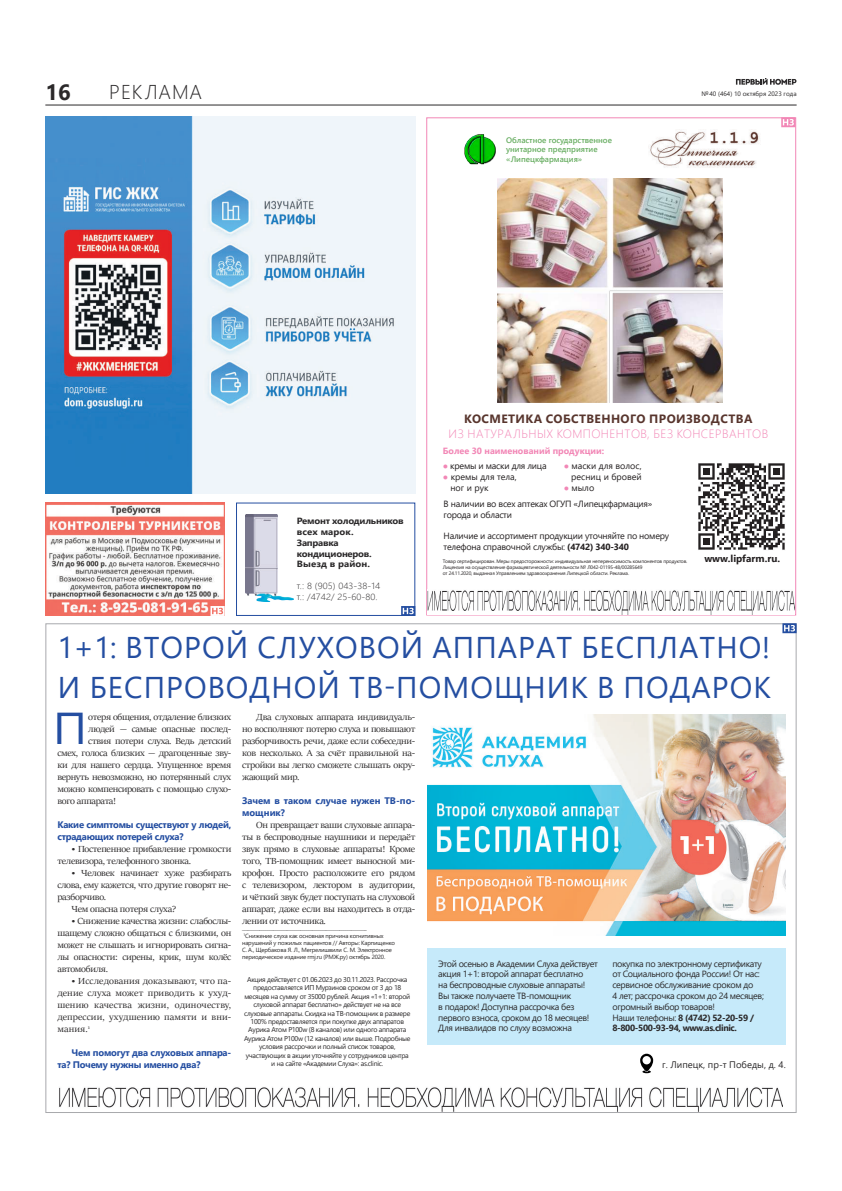
<style>
.page{position:relative;width:842px;height:1191px;background:#fff}
.page>*{position:absolute;margin:0;border:0;box-sizing:border-box;transform-origin:0 0}
.t1{font:44.5px "Segoe UI";color:#244ea1;scale:1.07 1}
.t2{font:30px/40px "Segoe UI";letter-spacing:.035em;color:#244ea1}
.t3{font:700 22px "Segoe UI";color:#2b292a}
.t4{font:300 20px "Segoe UI";letter-spacing:.045em;color:#2b292a}
.t5{font:300 12px "Segoe UI";letter-spacing:.035em;color:#f287b6}
.t6{font:700 12px "Segoe UI";letter-spacing:.035em;color:#58352d}
.t7{font:700 10px "Segoe UI";color:#231f20}
.t8{font:9.9px/12px "Sitka Banner";letter-spacing:-.025em;color:#2b292a;text-align:justify;scale:1.07 1}
.t9{font:700 9.5px/12px "Segoe UI";letter-spacing:-.025em;color:#244ea1}
.t10{font:700 9.5px/12px "Segoe UI";color:#244ea1}
.t11{font:9.5px "Segoe UI";color:#2b292a}
.t12{font:9px/10.8px "Segoe UI";letter-spacing:-.04em;color:#2b292a}
.t13{font:9px/10.8px "Segoe UI";letter-spacing:-.025em;color:#231f20}
.t14{font:700 9px/10.8px "Segoe UI";letter-spacing:-.025em;color:#2b292a;scale:1.07 1}
.t15{font:9px/10.8px "Segoe UI";color:#231f20}
.t16{font:300 9px/10.8px "Segoe UI";letter-spacing:.01em;color:#2b292a;scale:1.07 1}
.t17{font:700 9px "Segoe UI";color:#f287b6}
.t18{font:600 8px/9.6px "Segoe UI";color:#67ad61}
.t19{font:7px/8.4px "Segoe UI";letter-spacing:-.04em;color:#2b292a;text-align:center}
.t20{font:6.4px "Segoe UI";color:#2b292a}
.t21{font:6px/7.2px "Segoe UI";letter-spacing:-.025em;color:#2b292a}
.t22{font:5px/6px "Segoe UI";letter-spacing:-.025em;color:#231f20}
.t23{font:5px "Segoe UI";color:#2b292a}
.s1{color:#f287b6}
.s2{font-weight:700}
</style>
<div class="page">
<hr style="left:45px;top:104px;width:752px;height:1px;background:#2b292a">
<svg style="left:736px;top:78px;width:60px;height:7px"></svg>
<svg style="left:781px;top:119px;width:13px;height:8px"></svg>
<img style="left:427px;top:590px;width:367px;height:25px">
<img style="left:464px;top:134px;width:32px;height:31px">
<img style="left:648px;top:129px;width:112px;height:39px">
<img style="left:698px;top:463px;width:87px;height:87px">
<img style="left:497px;top:178px;width:226px;height:224px">
<img style="left:427px;top:714px;width:358px;height:221px">
<div style="left:427px;top:948px;width:358px;height:97px;background:#c6eafa"></div>
<img style="left:59px;top:1087px;width:723px;height:24px">
<svg style="left:640px;top:1053px;width:13px;height:20px"></svg>
<svg style="left:782px;top:623px;width:15px;height:10px"></svg>
<div style="left:236px;top:502px;width:179px;height:114px;border:1px solid #244ea1"></div>
<img style="left:245px;top:515px;width:49px;height:87px">
<svg style="left:401px;top:606px;width:14px;height:10px"></svg>
<img style="left:45px;top:117px;width:370px;height:376px">
<img style="left:45px;top:502px;width:180px;height:114px">
<svg style="left:210px;top:606px;width:15px;height:10px"></svg>
<h3 class="t3" style="left:45px;top:71px;width:27px">16</h3>
<h3 class="t4" style="left:109px;top:73px;width:94px">РЕКЛАМА</h3>
<p class="t20" style="left:701px;top:88px;width:97px">№ 40 (464) 10 октября 2023 года</p>
<p class="t18" style="left:506px;top:134px;width:107px">Областное государственное унитарное предприятие «Липецкфармация»</p>
<p class="t6" style="left:464px;top:408px;width:290px">КОСМЕТИКА СОБСТВЕННОГО ПРОИЗВОДСТВА</p>
<p class="t5" style="left:448px;top:422px;width:321px">ИЗ НАТУРАЛЬНЫХ КОМПОНЕНТОВ, БЕЗ КОНСЕРВАНТОВ</p>
<p class="t17" style="left:443px;top:443px;width:163px">Более 30 наименований продукции:</p>
<p class="t14" style="left:297px;top:515px;width:101px">Ремонт холодильников всех марок.<br>Заправка кондиционеров.<br>Выезд в район.</p>
<p class="t16" style="left:297px;top:579px;width:79px">т.: 8 (905) 043-38-14 т.: /4742/ 25-60-80.</p>
<p class="t13" style="left:443px;top:459px;width:105px"><span class="s1">●</span> кремы и маски для лица</p>
<p class="t15" style="left:450px;top:470px;width:68px;text-indent:-8px"><span class="s1">●</span> кремы для тела, ног и рук</p>
<p class="t15" style="left:564px;top:459px;width:80px;text-align:right"><span class="s1">●</span> маски для волос, ресниц и бровей</p>
<p class="t13" style="left:564px;top:481px;width:32px"><span class="s1">●</span> мыло</p>
<p class="t13" style="left:443px;top:497px;width:210px">В наличии во всех аптеках ОГУП «Липецкфармация» города и области</p>
<p class="t13" style="left:443px;top:530px;width:227px">Наличие и ассортимент продукции уточняйте по номеру телефона справочной службы: <span class="s2">(4742) 340-340</span></p>
<p class="t22" style="left:443px;top:557px;width:246px">Товар сертифицирован. Меры предосторожности: индивидуальная непереносимость компонентов продуктов.<br>Лицензия на осуществление фармацевтической деятельности № Л042-01195-48/00285649<br>от 24.11.2020, выданная Управлением здравоохранения Липецкой области. Реклама.</p>
<p class="t7" style="left:704px;top:549px;width:77px">www.lipfarm.ru.</p>
<h2 class="t2" style="left:57px;top:624px;width:715px">1+1: ВТОРОЙ СЛУХОВОЙ АППАРАТ БЕСПЛАТНО!<br>И БЕСПРОВОДНОЙ ТВ-ПОМОЩНИК В ПОДАРОК</h2>
<h1 class="t1" style="left:53px;top:686px;width:33px">П</h1>
<p class="t8" style="left:88px;top:711px;width:135px">отеря общения, отдаление близких</p>
<p class="t8" style="left:242px;top:711px;width:163px;text-indent:14px">Два слуховых аппарата индивидуаль&shy;но восполняют потерю слуха и повышают разборчивость речи, даже если собеседни&shy;ков несколько. А за счёт правильной на&shy;стройки вы легко сможете слышать окру&shy;жающий мир.</p>
<p class="t10" style="left:242px;top:794px;width:175px">Зачем в таком случае нужен ТВ-по&shy;мощник?</p>
<p class="t8" style="left:242px;top:819px;width:163px;text-indent:14px">Он превращает ваши слуховые аппара&shy;ты в беспроводные наушники и передаёт звук прямо в слуховые аппараты! Кроме того, ТВ-помощник имеет выносной ми&shy;крофон. Просто расположите его рядом с телевизором, лектором в аудитории, и чёткий звук будет поступать на слуховой аппарат, даже если вы находитесь в отда&shy;лении от источника.</p>
<p class="t23" style="left:242px;top:924px;width:126px">________________________________________________________________</p>
<p class="t21" style="left:242px;top:931px;width:154px"><sup>1</sup>Снижение слуха как основная причина когнитивных нарушений у пожилых пациентов // Авторы: Карпищенко С. А., Щербакова Я. Л., Мегрелишвили С. М. Электронное периодическое издание rmj.ru (РМЖ.ру) октябрь 2020.</p>
<p class="t19" style="left:244px;top:974px;width:168px">Акция действует с 01.06.2023 до 30.11.2023. Рассрочка предоставляется ИП Мурзинов сроком от 3 до 18 месяцев на сумму от 35000 рублей. Акция «1+1: второй слуховой аппарат бесплатно» действует не на все слуховые аппараты. Скидка на ТВ-помощник в размере 100% предоставляется при покупке двух аппаратов Аурика Атом P100w (8 каналов) или одного аппарата Аурика Атом P100w (12 каналов) или выше. Подробные условия рассрочки и полный список товаров, участвующих в акции уточняйте у сотрудников центра и на сайте «Академии Слуха»: as.clinic.</p>
<p class="t8" style="left:88px;top:723px;width:135px">людей — самые опасные послед-</p>
<p class="t8" style="left:88px;top:735px;width:135px">ствия потери слуха. Ведь детский</p>
<p class="t8" style="left:57px;top:747px;width:164px">смех, голоса близких — драгоценные зву-</p>
<p class="t8" style="left:57px;top:759px;width:164px">ки для нашего сердца. Упущенное время</p>
<p class="t8" style="left:57px;top:771px;width:164px">вернуть невозможно, но потерянный слух</p>
<p class="t8" style="left:57px;top:783px;width:164px">можно компенсировать с помощью слухо-</p>
<p class="t8" style="left:57px;top:795px;width:57px">вого аппарата!</p>
<p class="t9" style="left:57px;top:818px;width:175px">Какие симптомы существуют у людей, страдающих потерей слуха?</p>
<p class="t8" style="left:57px;top:843px;width:164px;text-indent:14px">• Постепенное прибавление громкости телевизора, телефонного звонка.</p>
<p class="t8" style="left:72px;top:867px;width:151px">• Человек начинает хуже разбирать</p>
<p class="t8" style="left:57px;top:879px;width:164px">слова, ему кажется, что другие говорят не-</p>
<p class="t8" style="left:57px;top:891px;width:47px">разборчиво.</p>
<p class="t8" style="left:72px;top:903px;width:100px">Чем опасна потеря слуха?</p>
<p class="t8" style="left:57px;top:915px;width:164px;text-indent:14px">• Снижение качества жизни: слабослы&shy;шащему сложно общаться с близкими, он может не слышать и игнорировать сигна&shy;лы опасности: сирены, крик, шум колёс автомобиля.</p>
<p class="t8" style="left:57px;top:975px;width:164px;text-indent:14px">• Исследования доказывают, что па&shy;дение слуха может приводить к ухуд&shy;шению качества жизни, одиночеству, депрессии, ухудшению памяти и вни&shy;мания.<sup>1</sup></p>
<p class="t9" style="left:57px;top:1046px;width:175px;text-indent:14px">Чем помогут два слуховых аппара&shy;та? Почему нужны именно два?</p>
<p class="t12" style="left:438px;top:957px;width:161px">Этой осенью в Академии Слуха действует акция 1+1: второй аппарат бесплатно<br>на беспроводные слуховые аппараты!<br>Вы также получаете ТВ-помощник<br>в подарок! Доступна рассрочка без первого взноса, сроком до 18 месяцев!<br>Для инвалидов по слуху возможна</p>
<p class="t12" style="left:612px;top:957px;width:153px">покупка по электронному сертификату от Социального фонда России! От нас: сервисное обслуживание сроком до<br>4 лет; рассрочка сроком до 24 месяцев; огромный выбор товаров!<br>Наши телефоны: <span class="s2">8 (4742) 52-20-59 / 8-800-500-93-94, www.as.clinic.</span></p>
<p class="t11" style="left:662px;top:1056px;width:125px">г. Липецк, пр-т Победы, д. 4.</p>
</div>
